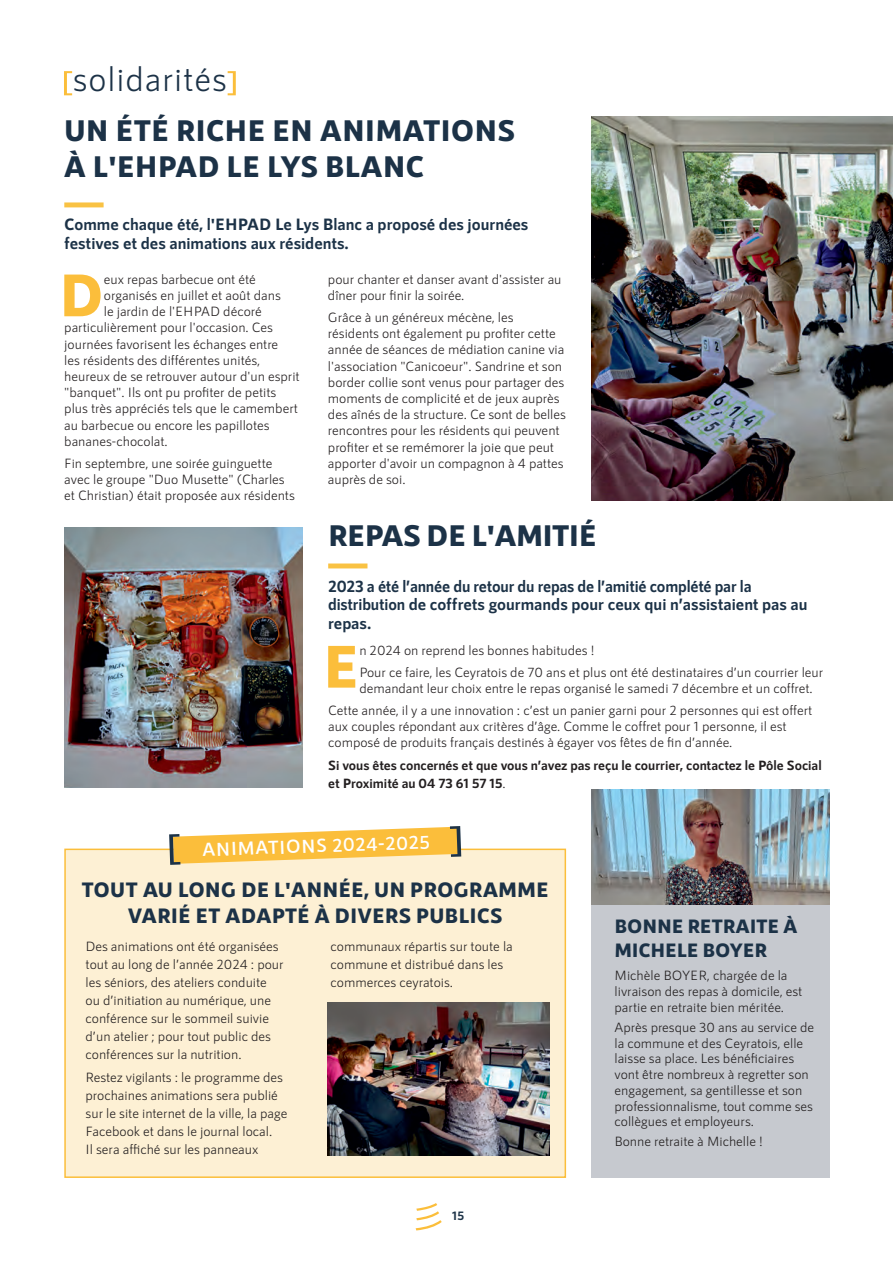
<style>
.page{position:relative;width:893px;height:1263px;background:#fff}
.page>*{position:absolute;margin:0;border:0;box-sizing:border-box;transform-origin:0 0}
.t1{font:800 60.45px "RNS Sanz";color:#fbbe3b}
.t2{font:34.05px "RNS Sanz";letter-spacing:.025em;color:#1c3247}
.t3{font:800 30px/36px "RNS Sanz";color:#1c3247}
.t4{font:800 30px "RNS Sanz";letter-spacing:-.02em;color:#1c3247}
.t5{font:800 21px/25.2px "RNS Sanz";color:#1c3247;text-align:center}
.t6{font:800 19.5px/23.4px "RNS Sanz";letter-spacing:-.01em;color:#1c3247}
.t7{font:600 18.9px "RNS Sanz";color:#fff}
.t8{font:700 16.5px/18.8px "RNS Sanz";letter-spacing:-.005em;color:#1c3247;scale:.96 1}
.t9{font:700 16.5px/18.8px "RNS Sanz";letter-spacing:-.005em;color:#1c3247}
.t10{font:13.5px/16.2px "RNS Sanz";color:#231f20}
.t11{font:700 13.5px/17.2px "RNS Sanz";color:#231f20}
.t12{font:700 12.3px "RNS Sanz";color:#1c3247}
.s1{font-weight:400}
</style>
<div class="page">
<div style="left:64px;top:848px;width:502px;height:330px;background:#fdf0d4;border:2px solid #fbbe3b"></div>
<div style="left:328px;top:563px;width:39px;height:5px;background:#f9c243"></div>
<div style="left:592px;top:904px;width:238px;height:274px;background:#c6c9cf"></div>
<svg style="left:64px;top:71px;width:8px;height:24px"></svg>
<svg style="left:228px;top:71px;width:8px;height:24px"></svg>
<svg style="left:169px;top:826px;width:292px;height:39px"></svg>
<div style="left:64px;top:202px;width:40px;height:5px;background:#f9c243"></div>
<img style="left:591px;top:117px;width:302px;height:384px">
<img style="left:64px;top:527px;width:238px;height:260px">
<img style="left:328px;top:1003px;width:222px;height:152px">
<img style="left:592px;top:790px;width:238px;height:114px">
<svg style="left:416px;top:1203px;width:26px;height:27px"></svg>
<p class="t2" style="left:73px;top:59px;width:155px">solidarités</p>
<p class="t3" style="left:64px;top:112px;width:453px">UN ÉTÉ RICHE EN ANIMATIONS<br>À L'EHPAD LE LYS BLANC</p>
<p class="t9" style="left:64px;top:215px;width:466px">Comme chaque été, l'EHPAD Le Lys Blanc a proposé des journées festives et des animations aux résidents.</p>
<p class="t1" style="left:59px;top:260px;width:46px">D</p>
<p class="t10" style="left:104px;top:271px;width:154px">eux repas barbecue ont été</p>
<p class="t10" style="left:328px;top:271px;width:235px">pour chanter et danser avant d'assister au dîner pour finir la soirée.</p>
<p class="t10" style="left:328px;top:309px;width:240px">Grâce à un généreux mécène, les résidents ont également pu profiter cette année de séances de médiation canine via l'association "Canicoeur". Sandrine et son border collie sont venus pour partager des moments de complicité et de jeux auprès des aînés de la structure. Ce sont de belles rencontres pour les résidents qui peuvent profiter et se remémorer la joie que peut apporter d'avoir un compagnon à 4 pattes auprès de soi.</p>
<p class="t10" style="left:104px;top:287px;width:178px">organisés en juillet et août dans</p>
<p class="t10" style="left:104px;top:303px;width:159px">le jardin de l'EHPAD décoré</p>
<p class="t10" style="left:64px;top:319px;width:210px">particulièrement pour l'occasion. Ces</p>
<p class="t10" style="left:64px;top:336px;width:215px">journées favorisent les échanges entre</p>
<p class="t10" style="left:64px;top:352px;width:197px">les résidents des différentes unités,</p>
<p class="t10" style="left:64px;top:368px;width:237px">heureux de se retrouver autour d'un esprit</p>
<p class="t10" style="left:64px;top:384px;width:214px">"banquet". Ils ont pu profiter de petits</p>
<p class="t10" style="left:64px;top:400px;width:235px">plus très appréciés tels que le camembert</p>
<p class="t10" style="left:64px;top:417px;width:207px">au barbecue ou encore les papillotes</p>
<p class="t10" style="left:64px;top:433px;width:105px">bananes-chocolat.</p>
<p class="t10" style="left:64px;top:455px;width:232px">Fin septembre, une soirée guinguette avec le groupe "Duo Musette" (Charles et Christian) était proposée aux résidents</p>
<p class="t4" style="left:328px;top:518px;width:270px">REPAS DE L'AMITIÉ</p>
<p class="t8" style="left:328px;top:576px;width:501px">2023 a été l’année du retour du repas de l’amitié complété par la distribution de coffrets gourmands pour ceux qui n’assistaient pas au repas.</p>
<p class="t1" style="left:323px;top:631px;width:38px">E</p>
<p class="t10" style="left:359px;top:642px;width:237px">n 2024 on reprend les bonnes habitudes !</p>
<p class="t10" style="left:359px;top:664px;width:465px">Pour ce faire, les Ceyratois de 70 ans et plus ont été destinataires d’un courrier leur demandant leur choix entre le repas organisé le samedi 7 décembre et un coffret.</p>
<p class="t10" style="left:328px;top:702px;width:486px">Cette année, il y a une innovation : c’est un panier garni pour 2 personnes qui est offert aux couples répondant aux critères d’âge. Comme le coffret pour 1 personne, il est composé de produits français destinés à égayer vos fêtes de fin d’année.</p>
<p class="t11" style="left:328px;top:757px;width:495px">Si vous êtes concernés et que vous n’avez pas reçu le courrier, contactez le Pôle Social et Proximité au 04 73 61 57 15<span class="s1">.</span></p>
<p class="t7" style="left:202px;top:839px;width:229px;rotate:-2deg">ANIMATIONS 2024-2025</p>
<p class="t5" style="left:82px;top:877px;width:469px">TOUT AU LONG DE L'ANNÉE, UN PROGRAMME<br>VARIÉ ET ADAPTÉ À DIVERS PUBLICS</p>
<p class="t10" style="left:86px;top:937px;width:200px;line-height:18px">Des animations ont été organisées tout au long de l’année 2024 : pour les séniors, des ateliers conduite ou d’initiation au numérique, une conférence sur le sommeil suivie d’un atelier ; pour tout public des conférences sur la nutrition.</p>
<p class="t10" style="left:86px;top:1068px;width:203px;line-height:18px">Restez vigilants : le programme des prochaines animations sera publié sur le site internet de la ville, la page Facebook et dans le journal local.<br>Il sera affiché sur les panneaux</p>
<p class="t10" style="left:330px;top:937px;width:184px;line-height:18px">communaux répartis sur toute la commune et distribué dans les commerces ceyratois.</p>
<p class="t12" style="left:452px;top:1208px;width:14px">15</p>
<p class="t6" style="left:615px;top:914px;width:184px">BONNE RETRAITE À<br>MICHELE BOYER</p>
<p class="t10" style="left:615px;top:967px;width:189px;line-height:15.8px">Michèle BOYER, chargée de la livraison des repas à domicile, est partie en retraite bien méritée.</p>
<p class="t10" style="left:615px;top:1019px;width:201px;line-height:15.8px">Après presque 30 ans au service de la commune et des Ceyratois, elle laisse sa place. Les bénéficiaires vont être nombreux à regretter son engagement, sa gentillesse et son professionnalisme, tout comme ses collègues et employeurs.</p>
<p class="t10" style="left:615px;top:1133px;width:150px">Bonne retraite à Michelle !</p>
</div>
